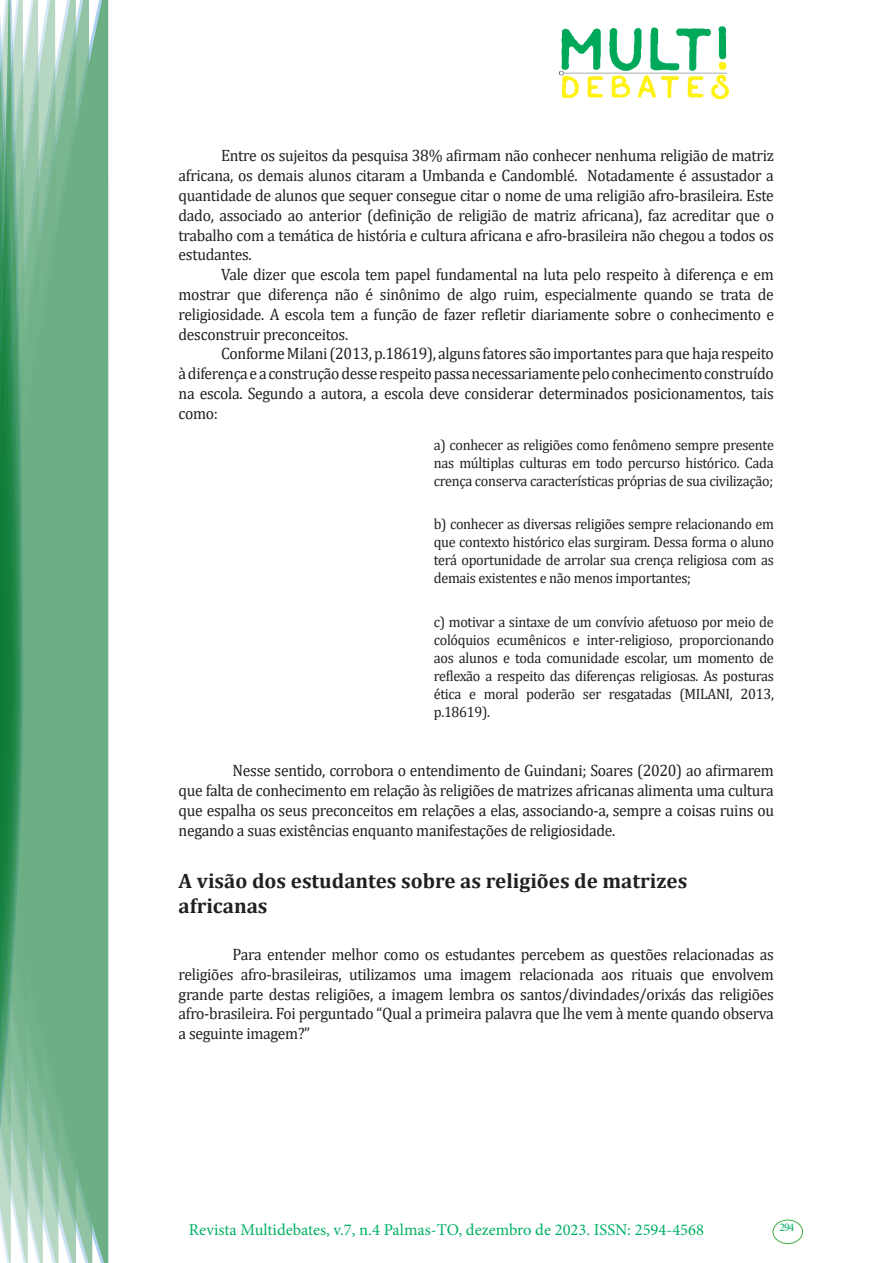
<style>
.page{position:relative;width:893px;height:1263px;background:#fff}
.page>*{position:absolute;margin:0;border:0;box-sizing:border-box;transform-origin:0 0}
.Titulo_2{font:700 21px/25.2px "Cambria";color:#231f20}
.texto{font:16.5px/19.8px "Cambria";letter-spacing:-.02em;color:#231f20;text-align:justify;scale:.95 1}
.t1{font:16.5px "Minion Pro";color:#00b064}
.citacao{font:15px/18px "Cambria";letter-spacing:-.02em;color:#231f20;text-align:justify;scale:.95 1}
.t2{font:11.7px "Minion Pro";color:#00b064}
</style>
<div class="page">
<img style="left:559px;top:26px;width:169px;height:72px">
<div style="left:95px;top:0;width:14px;height:1263px;background:#6caf84"></div>
<svg style="left:79px;top:0;width:16px;height:1263px;background:#71b289"></svg>
<svg style="left:62px;top:0;width:17px;height:1263px;background:#75b48c"></svg>
<svg style="left:45px;top:0;width:17px;height:1263px;background:#7cb792"></svg>
<svg style="left:30px;top:0;width:15px;height:1263px;background:#80ba96"></svg>
<svg style="left:0;top:0;width:30px;height:1263px;background:#61a97f"></svg>
<div style="left:772px;top:1219px;width:31px;height:25px;border:1px solid #40ae49;border-radius:50%"></div>
<p class="texto" style="left:179px;top:146px;width:628px;text-indent:43px">Entre os sujeitos da pesquisa 38% afirmam não conhecer nenhuma religião de matriz africana, os demais alunos citaram a Umbanda e Candomblé. Notadamente é assustador a quantidade de alunos que sequer consegue citar o nome de uma religião afro-brasileira. Este dado, associado ao anterior (definição de religião de matriz africana), faz acreditar que o trabalho com a temática de história e cultura africana e afro-brasileira não chegou a todos os estudantes.</p>
<p class="texto" style="left:179px;top:265px;width:628px;text-indent:43px">Vale dizer que escola tem papel fundamental na luta pelo respeito à diferença e em mostrar que diferença não é sinônimo de algo ruim, especialmente quando se trata de religiosidade. A escola tem a função de fazer refletir diariamente sobre o conhecimento e desconstruir preconceitos.</p>
<p class="texto" style="left:179px;top:344px;width:628px;text-indent:43px">Conforme Milani (2013, p.18619), alguns fatores são importantes para que haja respeito à diferença e a construção desse respeito passa necessariamente pelo conhecimento construído na escola. Segundo a autora, a escola deve considerar determinados posicionamentos, tais como:</p>
<p class="citacao" style="left:434px;top:435px;width:360px">a) conhecer as religiões como fenômeno sempre presente nas múltiplas culturas em todo percurso histórico. Cada crença conserva características próprias de sua civilização;</p>
<p class="citacao" style="left:434px;top:515px;width:360px">b) conhecer as diversas religiões sempre relacionando em que contexto histórico elas surgiram. Dessa forma o aluno terá oportunidade de arrolar sua crença religiosa com as demais existentes e não menos importantes;</p>
<p class="citacao" style="left:434px;top:612px;width:360px">c) motivar a sintaxe de um convívio afetuoso por meio de colóquios ecumênicos e inter-religioso, proporcionando aos alunos e toda comunidade escolar, um momento de reflexão a respeito das diferenças religiosas. As posturas ética e moral poderão ser resgatadas (MILANI, 2013, p.18619).</p>
<p class="texto" style="left:179px;top:761px;width:628px;text-indent:54px">Nesse sentido, corrobora o entendimento de Guindani; Soares (2020) ao afirmarem que falta de conhecimento em relação às religiões de matrizes africanas alimenta uma cultura que espalha os seus preconceitos em relações a elas, associando-a, sempre a coisas ruins ou negando a suas existências enquanto manifestações de religiosidade.</p>
<p class="Titulo_2" style="left:179px;top:867px;width:510px">A visão dos estudantes sobre as religiões de matrizes africanas</p>
<p class="texto" style="left:179px;top:944px;width:628px;text-indent:54px">Para entender melhor como os estudantes percebem as questões relacionadas as religiões afro-brasileiras, utilizamos uma imagem relacionada aos rituais que envolvem grande parte destas religiões, a imagem lembra os santos/divindades/orixás das religiões afro-brasileira. Foi perguntado “Qual a primeira palavra que lhe vem à mente quando observa a seguinte imagem?”</p>
<p class="t1" style="left:189px;top:1218px;width:517px">Revista Multidebates, v.7, n.4 Palmas-TO, dezembro de 2023. ISSN: 2594-4568</p>
<p class="t2" style="left:779px;top:1219px;width:16px">294</p>
</div>
